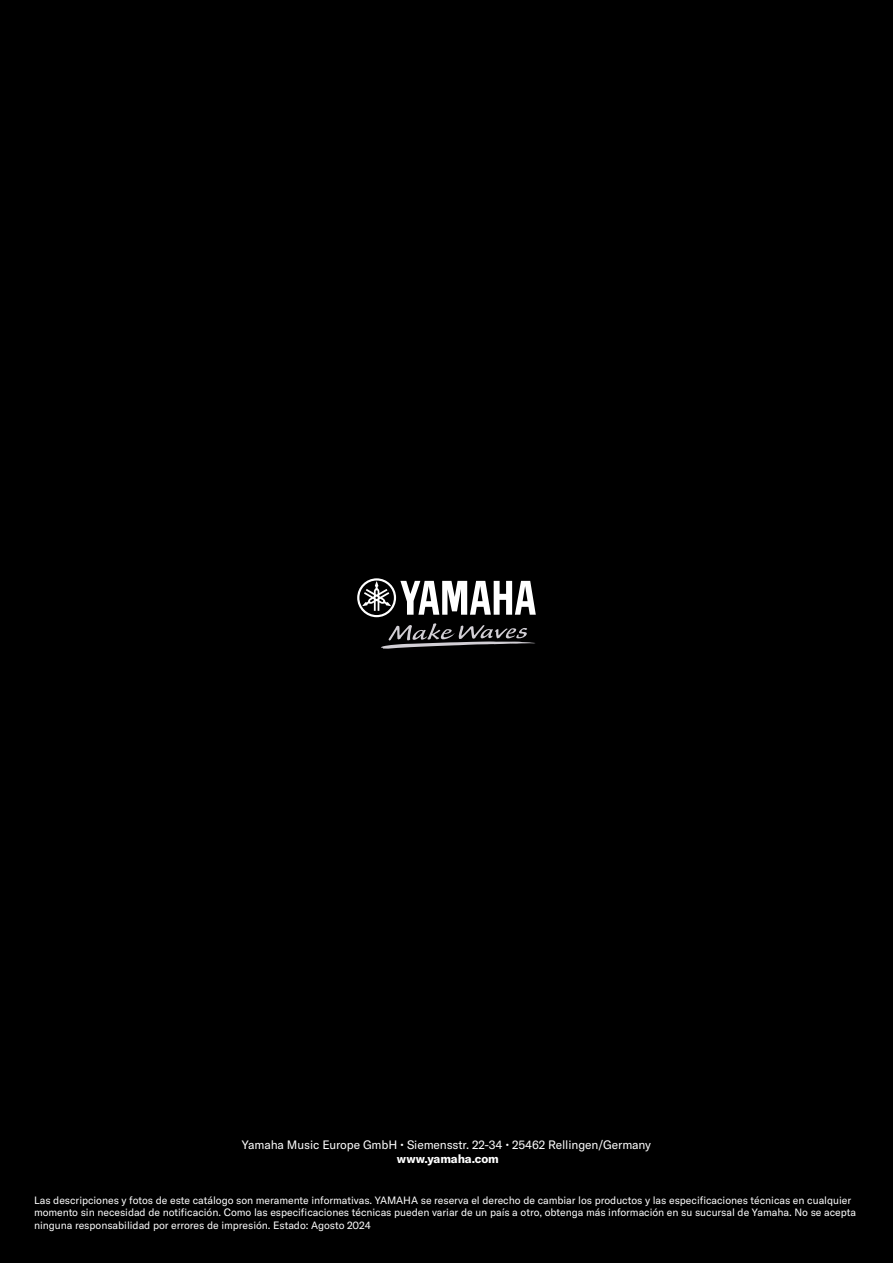
<style>
.page{position:relative;width:893px;height:1263px;background:#000}
.page>*{position:absolute;margin:0;border:0;box-sizing:border-box;transform-origin:0 0}
.t1{font:12px "GT America Y";letter-spacing:-.01em;color:#fff}
.t2{font:700 12px "GT America Y";letter-spacing:-.01em;color:#fff}
.t3{font:10.5px/12.6px "GT America Y";letter-spacing:-.005em;color:#fff}
</style>
<div class="page">
<svg style="left:357px;top:578px;width:179px;height:39px"></svg>
<svg style="left:381px;top:623px;width:154px;height:26px"></svg>
<p class="t1" style="left:242px;top:1138px;width:411px">Yamaha Music Europe GmbH • Siemensstr. 22-34 • 25462 Rellingen/Germany</p>
<p class="t2" style="left:397px;top:1152px;width:103px">www.yamaha.com</p>
<p class="t3" style="left:34px;top:1194px;width:823px">Las descripciones y fotos de este catálogo son meramente informativas. YAMAHA se reserva el derecho de cambiar los productos y las especificaciones técnicas en cualquier momento sin necesidad de notificación. Como las especificaciones técnicas pueden variar de un país a otro, obtenga más información en su sucursal de Yamaha. No se acepta ninguna responsabilidad por errores de impresión. Estado: Agosto 2024</p>
</div>
